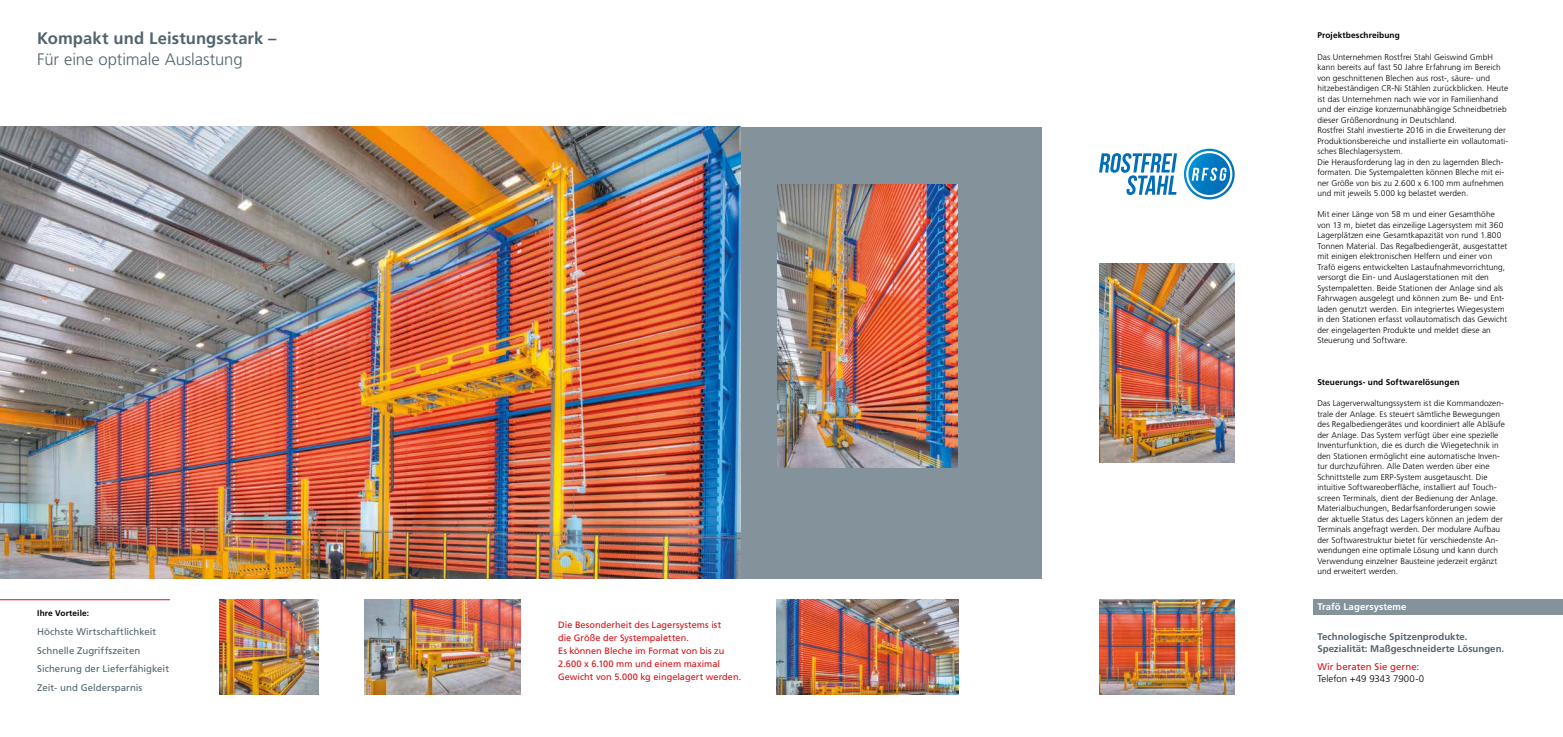
<style>
.page{position:relative;width:1563px;height:737px;background:#fff}
.page>*{position:absolute;margin:0;border:0;box-sizing:border-box;transform-origin:0 0}
.t1{font:700 16.62px "Frutiger LT Std";letter-spacing:.005em;color:#52646d}
.t2{font:300 16.62px "Frutiger LT Std";letter-spacing:-.005em;color:#52646d}
.t3{font:9.62px/18.7px "Frutiger LT Std";letter-spacing:.005em;color:#52646d}
.t4{font:700 9.62px/12.2px "Frutiger LT Std";color:#52646d}
.t5{font:300 9.62px "Frutiger LT Std";color:#000}
.t6{font:9.62px "Frutiger LT Std";letter-spacing:.005em;color:#d91016}
.t7{font:700 9.62px "Frutiger LT Std";letter-spacing:.005em;color:#fff}
.t8{font:9.19px/13.1px "Frutiger LT Std";letter-spacing:.005em;color:#d91016}
.t9{font:300 8.31px/10.5px "Frutiger LT Std";letter-spacing:.005em;color:#000}
.t10{font:700 8.31px "Frutiger LT Std";letter-spacing:.015em;color:#000}
</style>
<div class="page">
<div style="left:0;top:127px;width:1042px;height:451px;background:#83929b"></div>
<img style="left:0;top:127px;width:740px;height:451px">
<img style="left:777px;top:185px;width:180px;height:283px">
<img style="left:219px;top:599px;width:99px;height:95px">
<img style="left:365px;top:599px;width:156px;height:95px">
<img style="left:776px;top:599px;width:182px;height:95px">
<img style="left:1099px;top:599px;width:135px;height:95px">
<img style="left:1099px;top:263px;width:135px;height:200px">
<hr style="left:0;top:599px;width:170px;height:1px;background:#d91016">
<div style="left:1313px;top:599px;width:250px;height:16px;background:#83929b"></div>
<svg style="left:1099px;top:153px;width:78px;height:42px"></svg>
<svg style="left:1184px;top:149px;width:50px;height:50px"></svg>
<h1 class="t1" style="left:37px;top:28px;width:241px">Kompakt und Leistungsstark –</h1>
<h1 class="t2" style="left:37px;top:50px;width:207px">Für eine optimale Auslastung</h1>
<p class="t10" style="left:37px;top:608px;width:53px">Ihre Vorteile:</p>
<p class="t3" style="left:37px;top:622px;width:133px">Höchste Wirtschaftlichkeit<br>Schnelle Zugriffszeiten<br>Sicherung der Lieferfähigkeit<br>Zeit- und Geldersparnis</p>
<p class="t8" style="left:558px;top:618px;width:185px">Die Besonderheit des Lagersystems ist<br>die Größe der Systempaletten.<br>Es können Bleche im Format von bis zu 2.600 x 6.100 mm und einem maximal Gewicht von 5.000 kg eingelagert werden.</p>
<p class="t10" style="left:1317px;top:31px;width:84px">Projektbeschreibung</p>
<p class="t9" style="left:1317px;top:51px;width:192px">Das Unternehmen Rostfrei Stahl Geiswind GmbH kann bereits auf fast 50 Jahre Erfahrung im Bereich von geschnittenen Blechen aus rost-, säure- und hitzebeständigen CR-Ni Stählen zurückblicken. Heute ist das Unternehmen nach wie vor in Familienhand und der einzige konzernunabhängige Schneidbetrieb dieser Größenordnung in Deutschland.<br>Rostfrei Stahl investierte 2016 in die Erweiterung der Produktionsbereiche und installierte ein vollautomati&shy;sches Blechlagersystem.<br>Die Herausforderung lag in den zu lagernden Blech&shy;formaten. Die Systempaletten können Bleche mit ei&shy;ner Größe von bis zu 2.600 x 6.100 mm aufnehmen und mit jeweils 5.000 kg belastet werden.</p>
<p class="t9" style="left:1317px;top:209px;width:191px">Mit einer Länge von 58 m und einer Gesamthöhe von 13 m, bietet das einzeilige Lagersystem mit 360<br>Lagerplätzen eine Gesamtkapazität von rund 1.800<br>Tonnen Material. Das Regalbediengerät, ausgestattet mit einigen elektronischen Helfern und einer von Trafö eigens entwickelten Lastaufnahmevorrichtung, versorgt die Ein- und Auslagerstationen mit den Systempaletten. Beide Stationen der Anlage sind als Fahrwagen ausgelegt und können zum Be- und Ent&shy;laden genutzt werden. Ein integriertes Wiegesystem in den Stationen erfasst vollautomatisch das Gewicht der eingelagerten Produkte und meldet diese an Steuerung und Software.</p>
<p class="t10" style="left:1317px;top:377px;width:144px">Steuerungs- und Softwarelösungen</p>
<p class="t9" style="left:1317px;top:398px;width:189px">Das Lagerverwaltungssystem ist die Kommandozen&shy;trale der Anlage. Es steuert sämtliche Bewegungen des Regalbediengerätes und koordiniert alle Abläufe der Anlage. Das System verfügt über eine spezielle Inventurfunktion, die es durch die Wiegetechnik in den Stationen ermöglicht eine automatische Inven&shy;tur durchzuführen. Alle Daten werden über eine Schnittstelle zum ERP-System ausgetauscht. Die intuitive Softwareoberfläche, installiert auf Touch&shy;screen Terminals, dient der Bedienung der Anlage.<br>Materialbuchungen, Bedarfsanforderungen sowie der aktuelle Status des Lagers können an jedem der Terminals angefragt werden. Der modulare Aufbau der Softwarestruktur bietet für verschiedenste An&shy;wendungen eine optimale Lösung und kann durch Verwendung einzelner Bausteine jederzeit ergänzt und erweitert werden.</p>
<p class="t7" style="left:1317px;top:601px;width:91px">Trafö Lagersysteme</p>
<p class="t4" style="left:1317px;top:630px;width:188px">Technologische Spitzenprodukte.<br>Spezialität: Maßgeschneiderte Lösungen.</p>
<p class="t6" style="left:1317px;top:660px;width:103px">Wir beraten Sie gerne:</p>
<p class="t5" style="left:1317px;top:673px;width:108px">Telefon +49 9343 7900-0</p>
</div>
